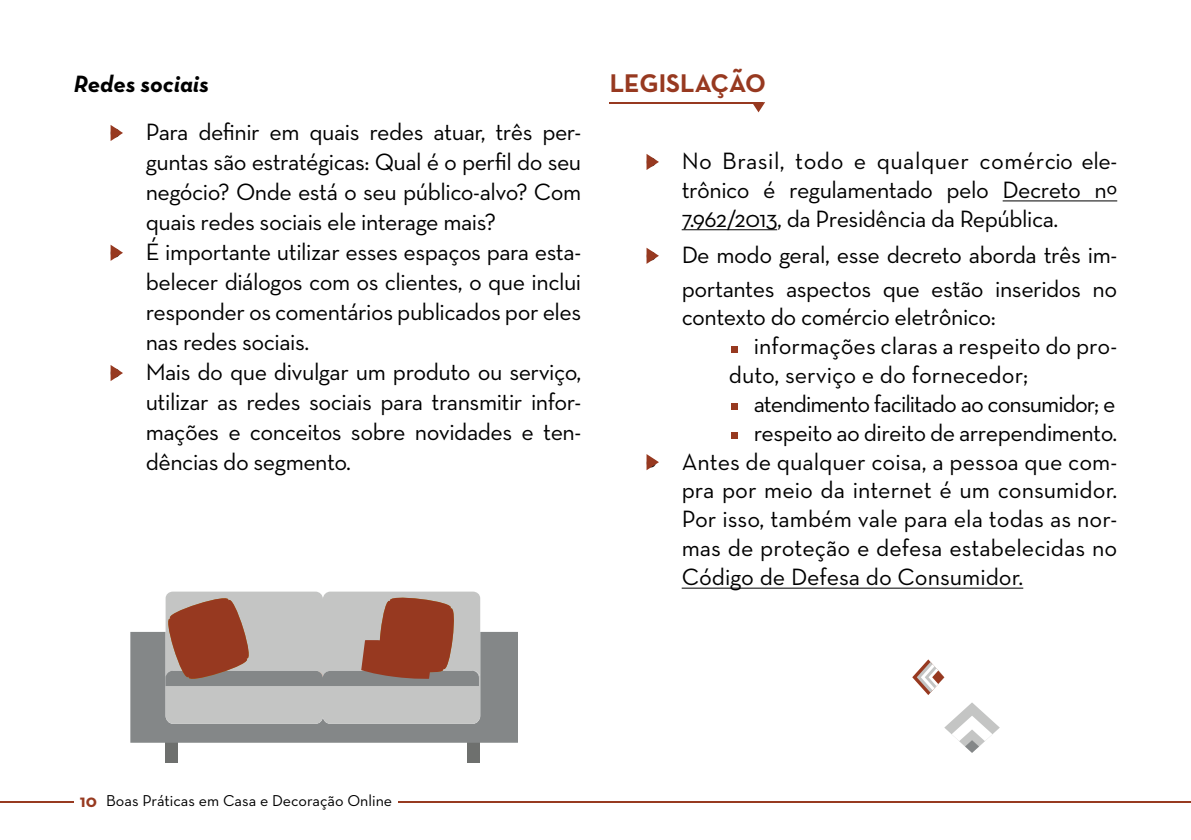
<style>
.page{position:relative;width:1191px;height:840px;background:#fff}
.page>*{position:absolute;margin:0;border:0;box-sizing:border-box;transform-origin:0 0}
.t1{font:700 26px "Neutra Text";color:#973920}
.t2{font:24px/30px "Neutra Text";letter-spacing:-.02em;color:#000;text-align:justify}
.t3{font:24px "Neutra Text";color:#000}
.t4{font:24px "Neutra Text";letter-spacing:-.04em;color:#000}
.t5{font:italic 700 24px "Neutra Text";color:#000}
.t6{font:16px "Neutra Text";color:#000}
.s1{font-weight:700;font-size:18px;color:#973a20}
</style>
<div class="page">
<hr style="left:398px;top:800px;width:793px;height:2px;background:#973a20">
<hr style="left:0;top:800px;width:74px;height:2px;background:#973a20">
<hr style="left:1002px;top:200px;width:115px;height:1px;background:#000">
<hr style="left:681px;top:229px;width:96px;height:1px;background:#000">
<hr style="left:681px;top:587px;width:342px;height:1px;background:#000">
<div style="left:731px;top:346px;width:7px;height:7px;background:#973920"></div>
<div style="left:731px;top:403px;width:7px;height:7px;background:#973920"></div>
<div style="left:731px;top:432px;width:7px;height:7px;background:#973920"></div>
<svg style="left:944px;top:702px;width:55px;height:50px"></svg>
<svg style="left:912px;top:659px;width:32px;height:35px"></svg>
<svg style="left:752px;top:102px;width:13px;height:10px"></svg>
<hr style="left:609px;top:102px;width:154px;height:1px;background:#973920">
<div style="left:166px;top:742px;width:12px;height:20px;background:#6e706e"></div>
<div style="left:467px;top:742px;width:13px;height:20px;background:#6e706e"></div>
<div style="left:130px;top:631px;width:388px;height:111px;background:#848788"></div>
<svg style="left:161px;top:591px;width:319px;height:132px;background:#b29b94"></svg>
<svg style="left:111px;top:125px;width:12px;height:16px"></svg>
<svg style="left:111px;top:245px;width:12px;height:16px"></svg>
<svg style="left:111px;top:365px;width:12px;height:16px"></svg>
<svg style="left:646px;top:154px;width:13px;height:16px"></svg>
<svg style="left:646px;top:247px;width:13px;height:17px"></svg>
<svg style="left:646px;top:454px;width:13px;height:16px"></svg>
<p class="t5" style="left:74px;top:69px;width:137px">Redes sociais</p>
<p class="t2" style="left:146px;top:116px;width:437px;text-indent:-36px">• Para definir em quais redes atuar, três per&shy;guntas são estratégicas: Qual é o perfil do seu negócio? Onde está o seu público-alvo? Com quais redes sociais ele interage mais?</p>
<p class="t2" style="left:146px;top:236px;width:437px;text-indent:-36px">• É importante utilizar esses espaços para esta&shy;belecer diálogos com os clientes, o que inclui responder os comentários publicados por eles nas redes sociais.</p>
<p class="t2" style="left:146px;top:356px;width:437px;text-indent:-36px">• Mais do que divulgar um produto ou serviço, utilizar as redes sociais para transmitir infor&shy;mações e conceitos sobre novidades e ten&shy;dências do segmento.</p>
<p class="t1" style="left:609px;top:67px;width:158px">LEGISLAÇÃO</p>
<p class="t2" style="left:681px;top:146px;width:437px;line-height:28.8px;text-indent:-36px">• No Brasil, todo e qualquer comércio ele&shy;trônico é regulamentado pelo Decreto nº 7.962/2013, da Presidência da República.</p>
<p class="t2" style="left:645px;top:237px;width:473px;line-height:34px;text-align:right">• De modo geral, esse decreto aborda três im&shy;portantes aspectos que estão inseridos no</p>
<p class="t2" style="left:681px;top:302px;width:316px">contexto do comércio eletrônico:</p>
<p class="t3" style="left:753px;top:331px;width:365px">informações claras a respeito do pro-</p>
<p class="t3" style="left:729px;top:360px;width:301px">duto, serviço e do fornecedor;</p>
<p class="t4" style="left:753px;top:389px;width:363px">atendimento facilitado ao consumidor; e</p>
<p class="t2" style="left:753px;top:417px;width:365px">respeito ao direito de arrependimento.</p>
<p class="t2" style="left:681px;top:446px;width:437px;line-height:28.8px;text-indent:-36px">• Antes de qualquer coisa, a pessoa que com&shy;pra por meio da internet é um consumidor.<br>Por isso, também vale para ela todas as nor&shy;mas de proteção e defesa estabelecidas no Código de Defesa do Consumidor.</p>
<p class="t6" style="left:80px;top:790px;width:314px"><span class="s1">10</span> Boas Práticas em Casa e Decoração Online</p>
</div>
